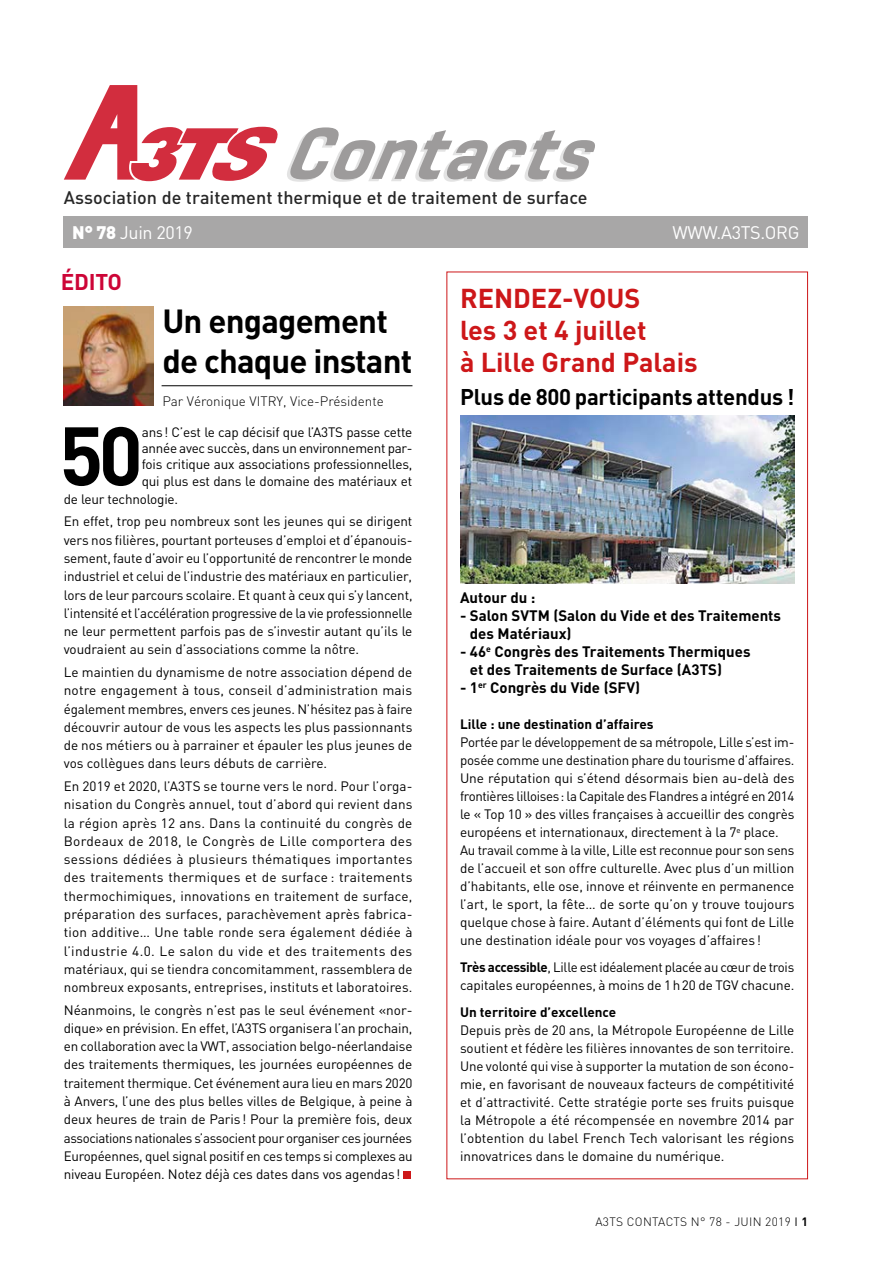
<style>
.page{position:relative;width:893px;height:1263px;background:#fff}
.page>*{position:absolute;margin:0;border:0;box-sizing:border-box;transform-origin:0 0}
.t1{font:700 81.75px "DIN";color:#000}
.t2{font:italic 700 76.65px "Oradour Condensed Beta";color:#9d9b9b}
.t3{font:700 33px/39.6px "DIN";letter-spacing:-.025em;color:#000}
.t4{font:700 27px/32.4px "DIN";color:#cd1719}
.t5{font:700 22.5px "DIN";letter-spacing:-.01em;color:#000}
.t6{font:700 22.5px "DIN";letter-spacing:-.01em;color:#cd0537}
.t7{font:500 18px "DIN";letter-spacing:.005em;color:#272727}
.t8{font:18px "DIN";letter-spacing:-.02em;color:#fff}
.t9{font:700 15px/18px "DIN";color:#000}
.t10{font:13.5px/18.3px "DIN";letter-spacing:-.01em;color:#000;text-align:justify}
.t11{font:700 13.5px "DIN";color:#000}
.t12{font:300 13.5px "DIN";color:#000}
.t13{font:300 12px "DIN";letter-spacing:.025em;color:#000}
.s1{font-weight:900}
.s2{font-weight:700}
.s3{font-weight:400}
</style>
<div class="page">
<div style="left:64px;top:216px;width:744px;height:31px;background:#a8a7a7"></div>
<div style="left:404px;top:1171px;width:7px;height:8px;background:#cd1719"></div>
<svg style="left:64px;top:85px;width:214px;height:96px"></svg>
<hr style="left:162px;top:385px;width:250px;height:1px;background:#000">
<img style="left:64px;top:306px;width:90px;height:100px">
<img style="left:460px;top:415px;width:334px;height:169px">
<h2 class="t2" style="left:282px;top:108px;width:345px">Contacts</h2>
<h3 class="t7" style="left:64px;top:186px;width:525px">Association de traitement thermique et de traitement de surface</h3>
<h3 class="t8" style="left:72px;top:221px;width:122px"><span class="s1">N° 78</span> Juin 2019</h3>
<h3 class="t8" style="left:672px;top:221px;width:129px">WWW.A3TS.ORG</h3>
<h3 class="t6" style="left:61px;top:267px;width:63px">ÉDITO</h3>
<h3 class="t3" style="left:162px;top:300px;width:252px">Un engagement de chaque instant</h3>
<p class="t12" style="left:162px;top:393px;width:223px">Par Véronique VITRY, Vice-Présidente</p>
<h1 class="t1" style="left:59px;top:403px;width:85px">50</h1>
<p class="t10" style="left:142px;top:424px;width:272px;line-height:16.2px">ans! C’est le cap décisif que l’A3TS passe cette année avec succès, dans un environnement par&shy;fois critique aux associations professionnelles, qui plus est dans le domaine des matériaux et</p>
<p class="t10" style="left:64px;top:487px;width:350px;line-height:22.5px">de leur technologie.<br>En effet, trop peu nombreux sont les jeunes qui se dirigent</p>
<p class="t10" style="left:64px;top:530px;width:350px">vers nos filières, pourtant porteuses d’emploi et d’épanouis&shy;sement, faute d’avoir eu l’opportunité de rencontrer le monde industriel et celui de l’industrie des matériaux en particulier, lors de leur parcours scolaire. Et quant à ceux qui s’y lancent, l’intensité et l’accélération progressive de la vie professionnelle ne leur permettent parfois pas de s’investir autant qu’ils le voudraient au sein d’associations comme la nôtre.</p>
<p class="t10" style="left:64px;top:663px;width:350px">Le maintien du dynamisme de notre association dépend de notre engagement à tous, conseil d’administration mais également membres, envers ces jeunes. N’hésitez pas à faire découvrir autour de vous les aspects les plus passionnants de nos métiers ou à parrainer et épauler les plus jeunes de vos collègues dans leurs débuts de carrière.</p>
<p class="t10" style="left:64px;top:777px;width:350px">En 2019 et 2020, l’A3TS se tourne vers le nord. Pour l’orga&shy;nisation du Congrès annuel, tout d’abord qui revient dans la région après 12 ans. Dans la continuité du congrès de Bordeaux de 2018, le Congrès de Lille comportera des sessions dédiées à plusieurs thématiques importantes des traitements thermiques et de surface : traitements thermochimiques, innovations en traitement de surface, préparation des surfaces, parachèvement après fabrica&shy;tion additive… Une table ronde sera également dédiée à l’industrie 4.0. Le salon du vide et des traitements des matériaux, qui se tiendra concomitamment, rassemblera de nombreux exposants, entreprises, instituts et laboratoires.</p>
<p class="t10" style="left:64px;top:1000px;width:350px">Néanmoins, le congrès n’est pas le seul événement «nor&shy;dique» en prévision. En effet, l’A3TS organisera l’an prochain, en collaboration avec la VWT, association belgo-néerlandaise des traitements thermiques, les journées européennes de traitement thermique. Cet événement aura lieu en mars 2020 à Anvers, l’une des plus belles villes de Belgique, à peine à deux heures de train de Paris! Pour la première fois, deux associations nationales s’associent pour organiser ces journées Européennes, quel signal positif en ces temps si complexes au niveau Européen. Notez déjà ces dates dans vos agendas!</p>
<h3 class="t4" style="left:460px;top:280px;width:239px">RENDEZ-VOUS<br>les 3 et 4 juillet<br>à Lille Grand Palais</h3>
<h3 class="t5" style="left:460px;top:382px;width:336px">Plus de 800 participants attendus !</h3>
<p class="t9" style="left:460px;top:588px;width:77px">Autour du :</p>
<p class="t9" style="left:470px;top:606px;width:313px;text-indent:-10px">- Salon SVTM (Salon du Vide et des Traitements des Matériaux)</p>
<p class="t9" style="left:470px;top:642px;width:282px;text-indent:-10px">- 46<sup>e</sup> Congrès des Traitements Thermiques et des Traitements de Surface (A3TS)</p>
<p class="t9" style="left:460px;top:678px;width:182px">- 1<sup>er</sup> Congrès du Vide (SFV)</p>
<p class="t11" style="left:460px;top:715px;width:195px">Lille : une destination d’affaires</p>
<p class="t10" style="left:460px;top:733px;width:336px;text-align:left">Portée par le développement de sa métropole, Lille s’est im&shy;posée comme une destination phare du tourisme d’affaires.<br>Une réputation qui s’étend désormais bien au-delà des frontières lilloises: la Capitale des Flandres a intégré en 2014 le « Top 10 » des villes françaises à accueillir des congrès européens et internationaux, directement à la 7<sup>e</sup> place.<br>Au travail comme à la ville, Lille est reconnue pour son sens de l’accueil et son offre culturelle. Avec plus d’un million d’habitants, elle ose, innove et réinvente en permanence l’art, le sport, la fête… de sorte qu’on y trouve toujours quelque chose à faire. Autant d’éléments qui font de Lille une destination idéale pour vos voyages d’affaires !</p>
<p class="t10" style="left:460px;top:958px;width:336px"><span class="s2">Très accessible</span>, Lille est idéalement placée au cœur de trois capitales européennes, à moins de 1h20 de TGV chacune.</p>
<p class="t11" style="left:460px;top:1003px;width:158px">Un territoire d’excellence</p>
<p class="t10" style="left:460px;top:1021px;width:336px">Depuis près de 20 ans, la Métropole Européenne de Lille soutient et fédère les filières innovantes de son territoire.<br>Une volonté qui vise à supporter la mutation de son écono&shy;mie, en favorisant de nouveaux facteurs de compétitivité et d’attractivité. Cette stratégie porte ses fruits puisque la Métropole a été récompensée en novembre 2014 par l’obtention du label French Tech valorisant les régions innovatrices dans le domaine du numérique.</p>
<p class="t13" style="left:595px;top:1214px;width:214px">A3TS CONTACTS N° 78 - JUIN 2019 <span class="s3">I</span> <span class="s2">1</span></p>
</div>
